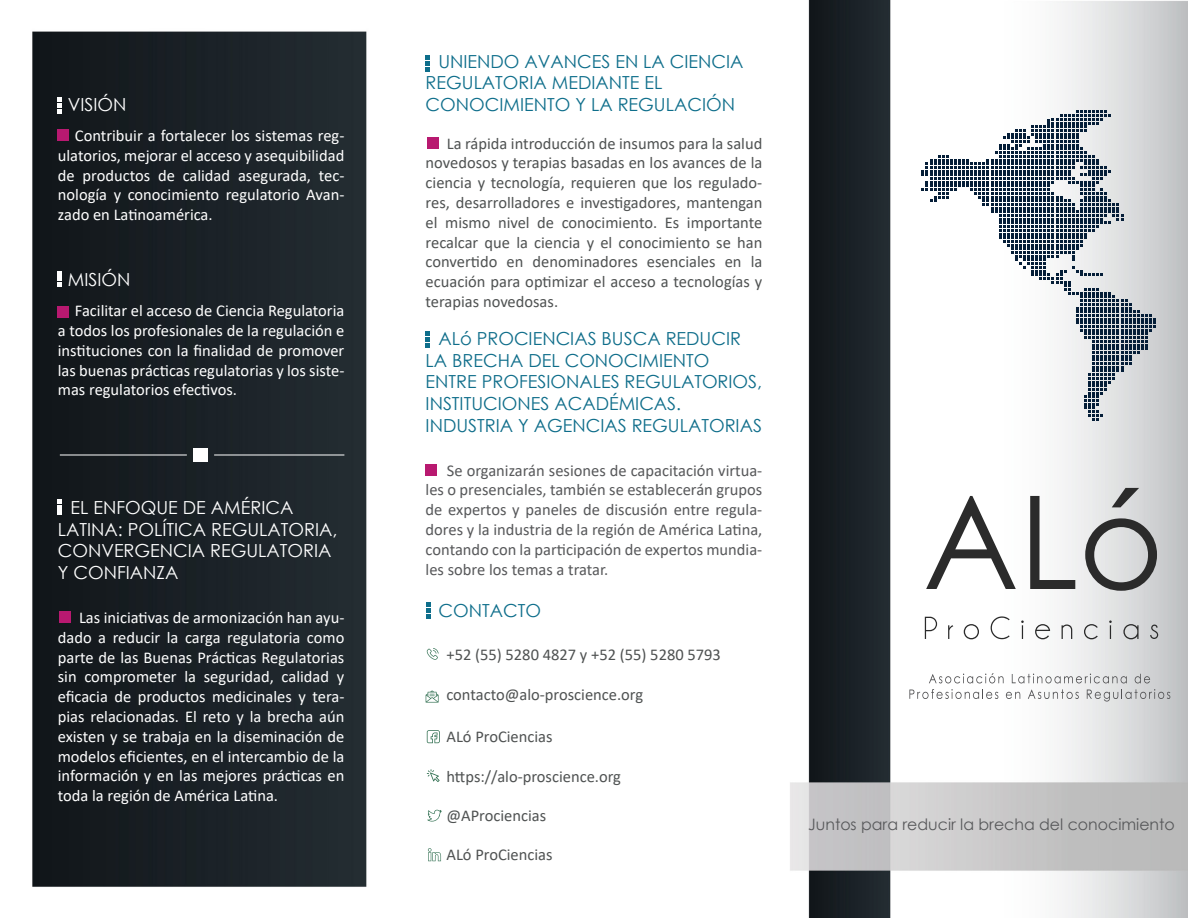
<style>
.page{position:relative;width:1188px;height:918px;background:#fff}
.page>*{position:absolute;margin:0;border:0;box-sizing:border-box;transform-origin:0 0}
.t1{font:18px/21.6px "Century Gothic";color:#0e6d8a}
.t2{font:18px/21.6px "Century Gothic";color:#fff}
.t3{font:18px/21.6px "Century Gothic";color:#0e6e8b}
.t4{font:16.5px/19.8px "Calibri";color:#fff;text-align:justify}
.t5{font:16.5px/19.8px "Calibri";color:#4f5252;text-align:justify}
.t6{font:16.5px/19.8px "Calibri";color:#57585a;text-align:justify}
.t7{font:15.75px "Century Gothic";color:#57585a}
</style>
<div class="page">
<img style="left:32px;top:0;width:1156px;height:918px">
<svg style="left:426px;top:56px;width:4px;height:16px"></svg>
<svg style="left:58px;top:499px;width:4px;height:16px"></svg>
<div style="left:428px;top:137px;width:11px;height:11px;background:#b81970"></div>
<div style="left:426px;top:465px;width:11px;height:11px;background:#b81970"></div>
<div style="left:60px;top:612px;width:11px;height:11px;background:#b81970"></div>
<svg style="left:426px;top:332px;width:4px;height:16px"></svg>
<div style="left:193px;top:448px;width:15px;height:14px;background:#fff"></div>
<hr style="left:214px;top:455px;width:130px;height:1px;background:#fff">
<hr style="left:60px;top:455px;width:127px;height:1px;background:#fff">
<svg style="left:427px;top:603px;width:4px;height:15px"></svg>
<svg style="left:922px;top:111px;width:234px;height:309px"></svg>
<svg style="left:926px;top:496px;width:90px;height:93px"></svg>
<svg style="left:1030px;top:496px;width:45px;height:93px"></svg>
<svg style="left:1085px;top:488px;width:72px;height:103px"></svg>
<svg style="left:925px;top:617px;width:12px;height:22px"></svg>
<svg style="left:948px;top:625px;width:5px;height:14px"></svg>
<svg style="left:964px;top:624px;width:15px;height:15px"></svg>
<svg style="left:991px;top:616px;width:19px;height:23px"></svg>
<svg style="left:1021px;top:620px;width:3px;height:19px"></svg>
<svg style="left:1035px;top:624px;width:15px;height:15px"></svg>
<svg style="left:1062px;top:624px;width:10px;height:15px"></svg>
<svg style="left:1084px;top:624px;width:14px;height:15px"></svg>
<svg style="left:1109px;top:620px;width:3px;height:19px"></svg>
<svg style="left:1123px;top:624px;width:16px;height:15px"></svg>
<svg style="left:1150px;top:625px;width:8px;height:14px"></svg>
<svg style="left:929px;top:673px;width:75px;height:10px"></svg>
<svg style="left:1012px;top:674px;width:115px;height:9px"></svg>
<svg style="left:1135px;top:674px;width:15px;height:9px"></svg>
<svg style="left:909px;top:689px;width:89px;height:10px"></svg>
<svg style="left:1006px;top:692px;width:14px;height:7px"></svg>
<svg style="left:1028px;top:689px;width:51px;height:10px"></svg>
<svg style="left:1087px;top:689px;width:83px;height:13px"></svg>
<svg style="left:58px;top:98px;width:4px;height:15px"></svg>
<svg style="left:58px;top:271px;width:4px;height:16px"></svg>
<div style="left:58px;top:307px;width:11px;height:11px;background:#b81970"></div>
<div style="left:58px;top:130px;width:11px;height:11px;background:#b81970"></div>
<svg style="left:427px;top:648px;width:12px;height:12px"></svg>
<svg style="left:426px;top:690px;width:13px;height:13px"></svg>
<svg style="left:427px;top:730px;width:13px;height:13px"></svg>
<svg style="left:427px;top:769px;width:13px;height:13px"></svg>
<svg style="left:427px;top:810px;width:15px;height:12px"></svg>
<svg style="left:428px;top:848px;width:13px;height:13px"></svg>
<p class="t2" style="left:68px;top:94px;width:60px">VISIÓN</p>
<p class="t4" style="left:58px;top:125px;width:288px;text-indent:17px">Contribuir a fortalecer los sistemas reg&shy;ulatorios, mejorar el acceso y asequibilidad de productos de calidad asegurada, tec&shy;nología y conocimiento regulatorio Avan&shy;zado en Latinoamérica.</p>
<p class="t2" style="left:68px;top:269px;width:64px">MISIÓN</p>
<p class="t4" style="left:58px;top:300px;width:288px;text-indent:17px">Facilitar el acceso de Ciencia Regulatoria a todos los profesionales de la regulación e instituciones con la finalidad de promover las buenas prácticas regulatorias y los siste&shy;mas regulatorios efectivos.</p>
<p class="t2" style="left:71px;top:496px;width:224px">EL ENFOQUE DE AMÉRICA</p>
<p class="t2" style="left:58px;top:518px;width:281px">LATINA: POLÍTICA REGULATORIA,</p>
<p class="t2" style="left:58px;top:540px;width:275px">CONVERGENCIA REGULATORIA<br>Y CONFIANZA</p>
<p class="t4" style="left:58px;top:607px;width:288px;text-indent:21px">Las iniciativas de armonización han ayu&shy;dado a reducir la carga regulatoria como parte de las Buenas Prácticas Regulatorias sin comprometer la seguridad, calidad y eficacia de productos medicinales y tera&shy;pias relacionadas. El reto y la brecha aún existen y se trabaja en la diseminación de modelos eficientes, en el intercambio de la información y en las mejores prácticas en toda la región de América Latina.</p>
<p class="t3" style="left:426px;top:50px;width:320px;text-indent:13px">UNIENDO AVANCES EN LA CIENCIA<br>REGULATORIA MEDIANTE EL</p>
<p class="t3" style="left:426px;top:93px;width:311px">CONOCIMIENTO Y LA REGULACIÓN</p>
<p class="t5" style="left:426px;top:133px;width:338px;text-indent:21px">La rápida introducción de insumos para la salud novedosos y terapias basadas en los avances de la ciencia y tecnología, requieren que los regulado&shy;res, desarrolladores e investigadores, mantengan el mismo nivel de conocimiento. Es importante recalcar que la ciencia y el conocimiento se han convertido en denominadores esenciales en la ecuación para optimizar el acceso a tecnologías y terapias novedosas.</p>
<p class="t1" style="left:426px;top:328px;width:338px;text-indent:13px">ALó PROCIENCIAS BUSCA REDUCIR<br>LA BRECHA DEL CONOCIMIENTO<br>ENTRE PROFESIONALES REGULATORIOS,<br>INSTITUCIONES ACADÉMICAS.<br>INDUSTRIA Y AGENCIAS REGULATORIAS</p>
<p class="t6" style="left:426px;top:460px;width:338px;text-indent:21px">Se organizarán sesiones de capacitación virtua&shy;les o presenciales, también se establecerán grupos de expertos y paneles de discusión entre regula&shy;dores y la industria de la región de América Latina, contando con la participación de expertos mundia&shy;les sobre los temas a tratar.</p>
<p class="t3" style="left:439px;top:599px;width:104px">CONTACTO</p>
<p class="t5" style="left:446px;top:645px;width:276px">+52 (55) 5280 4827 y +52 (55) 5280 5793</p>
<p class="t5" style="left:446px;top:684px;width:198px">contacto@alo-proscience.org</p>
<p class="t5" style="left:446px;top:726px;width:108px">ALó ProCiencias</p>
<p class="t5" style="left:446px;top:766px;width:176px">https://alo-proscience.org</p>
<p class="t5" style="left:446px;top:805px;width:101px">@AProciencias</p>
<p class="t5" style="left:446px;top:845px;width:108px">ALó ProCiencias</p>
<p class="t7" style="left:808px;top:813px;width:368px">Juntos para reducir la brecha del conocimiento</p>
</div>
